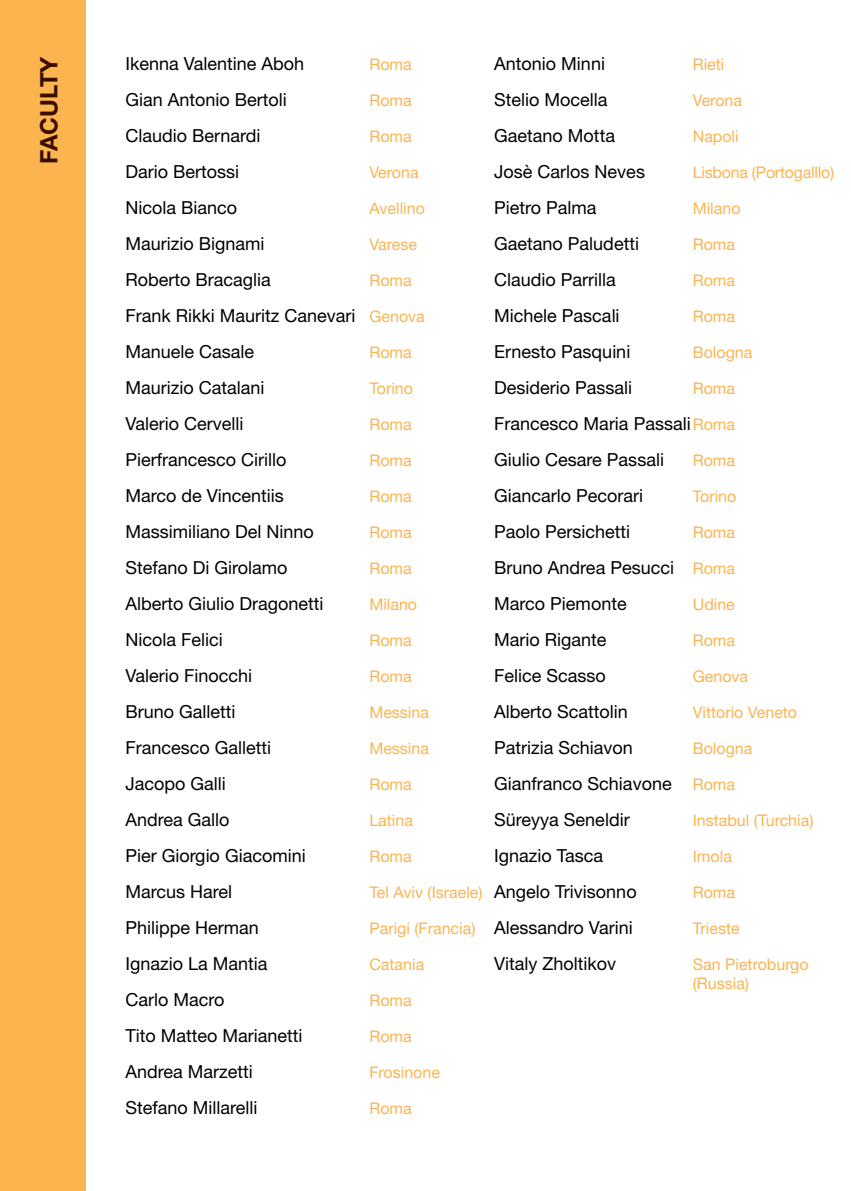
<style>
.page{position:relative;width:851px;height:1191px;background:#fff}
.page>*{position:absolute;margin:0;border:0;box-sizing:border-box;transform-origin:0 0}
.t1{font:700 24px "Helvetica Neue LT Std";color:#390d00}
.t2{font:18px/36px "Helvetica Neue LT Std";color:#000}
.t3{font:16px/19.2px "Helvetica Neue LT Std";color:#fab452}
.s1{font-size:16px;color:#fab452}
</style>
<div class="page">
<div style="left:1px;top:0;width:85px;height:1191px;background:#fbb44e"></div>
<h1 class="t1" style="left:34px;top:164px;width:109px;rotate:-90deg">FACULTY</h1>
<p class="t2" style="left:125px;top:45px;width:180px">Ikenna Valentine Aboh</p>
<p class="t3" style="left:369px;top:54px;width:44px">Roma</p>
<p class="t2" style="left:125px;top:81px;width:163px">Gian Antonio Bertoli</p>
<p class="t3" style="left:369px;top:90px;width:44px">Roma</p>
<p class="t2" style="left:125px;top:117px;width:136px">Claudio Bernardi</p>
<p class="t3" style="left:369px;top:126px;width:44px">Roma</p>
<p class="t2" style="left:125px;top:153px;width:115px">Dario Bertossi</p>
<p class="t3" style="left:369px;top:162px;width:51px">Verona</p>
<p class="t2" style="left:125px;top:189px;width:113px">Nicola Bianco</p>
<p class="t3" style="left:369px;top:198px;width:57px">Avellino</p>
<p class="t2" style="left:125px;top:225px;width:140px">Maurizio Bignami</p>
<p class="t3" style="left:369px;top:234px;width:49px">Varese</p>
<p class="t2" style="left:125px;top:261px;width:147px">Roberto Bracaglia</p>
<p class="t3" style="left:369px;top:270px;width:44px">Roma</p>
<p class="t2" style="left:125px;top:297px;width:301px">Frank Rikki Mauritz Canevari <span class="s1">Genova<br></span>Manuele Casale</p>
<p class="t3" style="left:369px;top:342px;width:44px">Roma</p>
<p class="t2" style="left:125px;top:369px;width:140px">Maurizio Catalani</p>
<p class="t3" style="left:369px;top:378px;width:45px">Torino</p>
<p class="t2" style="left:125px;top:405px;width:119px">Valerio Cervelli</p>
<p class="t3" style="left:369px;top:414px;width:44px">Roma</p>
<p class="t2" style="left:125px;top:441px;width:162px">Pierfrancesco Cirillo</p>
<p class="t3" style="left:369px;top:450px;width:44px">Roma</p>
<p class="t2" style="left:125px;top:477px;width:160px">Marco de Vincentiis</p>
<p class="t3" style="left:369px;top:486px;width:44px">Roma</p>
<p class="t2" style="left:125px;top:513px;width:190px">Massimiliano Del Ninno</p>
<p class="t3" style="left:369px;top:522px;width:44px">Roma</p>
<p class="t2" style="left:125px;top:549px;width:164px">Stefano Di Girolamo</p>
<p class="t3" style="left:369px;top:558px;width:44px">Roma</p>
<p class="t2" style="left:125px;top:585px;width:199px">Alberto Giulio Dragonetti</p>
<p class="t3" style="left:369px;top:594px;width:49px">Milano</p>
<p class="t2" style="left:125px;top:621px;width:99px">Nicola Felici</p>
<p class="t3" style="left:369px;top:630px;width:44px">Roma</p>
<p class="t2" style="left:125px;top:657px;width:128px">Valerio Finocchi</p>
<p class="t3" style="left:369px;top:666px;width:44px">Roma</p>
<p class="t2" style="left:125px;top:693px;width:111px">Bruno Galletti</p>
<p class="t3" style="left:369px;top:702px;width:61px">Messina</p>
<p class="t2" style="left:125px;top:729px;width:147px">Francesco Galletti</p>
<p class="t3" style="left:369px;top:738px;width:61px">Messina</p>
<p class="t2" style="left:125px;top:765px;width:102px">Jacopo Galli</p>
<p class="t3" style="left:369px;top:774px;width:44px">Roma</p>
<p class="t2" style="left:125px;top:801px;width:106px">Andrea Gallo</p>
<p class="t3" style="left:369px;top:810px;width:45px">Latina</p>
<p class="t2" style="left:125px;top:837px;width:182px">Pier Giorgio Giacomini</p>
<p class="t3" style="left:369px;top:846px;width:44px">Roma</p>
<p class="t2" style="left:125px;top:873px;width:108px">Marcus Harel</p>
<p class="t3" style="left:369px;top:882px;width:115px">Tel Aviv (Israele)</p>
<p class="t2" style="left:125px;top:909px;width:135px">Philippe Herman</p>
<p class="t3" style="left:369px;top:918px;width:108px">Parigi (Francia)</p>
<p class="t2" style="left:125px;top:945px;width:144px">Ignazio La Mantia</p>
<p class="t3" style="left:369px;top:954px;width:56px">Catania</p>
<p class="t2" style="left:125px;top:981px;width:100px">Carlo Macro</p>
<p class="t3" style="left:369px;top:990px;width:44px">Roma</p>
<p class="t2" style="left:125px;top:1017px;width:179px">Tito Matteo Marianetti</p>
<p class="t3" style="left:369px;top:1026px;width:44px">Roma</p>
<p class="t2" style="left:125px;top:1053px;width:129px">Andrea Marzetti</p>
<p class="t3" style="left:369px;top:1062px;width:72px">Frosinone</p>
<p class="t2" style="left:125px;top:1089px;width:133px">Stefano Millarelli</p>
<p class="t3" style="left:369px;top:1098px;width:44px">Roma</p>
<p class="t2" style="left:494px;top:45px;width:112px">Antonio Minni</p>
<p class="t3" style="left:692px;top:54px;width:33px">Rieti</p>
<p class="t2" style="left:494px;top:81px;width:115px">Stelio Mocella</p>
<p class="t3" style="left:692px;top:90px;width:51px">Verona</p>
<p class="t2" style="left:494px;top:117px;width:122px">Gaetano Motta</p>
<p class="t3" style="left:692px;top:126px;width:47px">Napoli</p>
<p class="t2" style="left:494px;top:153px;width:152px">Josè Carlos Neves</p>
<p class="t3" style="left:692px;top:162px;width:143px">Lisbona (Portogalllo)</p>
<p class="t2" style="left:494px;top:189px;width:104px">Pietro Palma</p>
<p class="t3" style="left:692px;top:198px;width:49px">Milano</p>
<p class="t2" style="left:494px;top:225px;width:146px">Gaetano Paludetti</p>
<p class="t3" style="left:692px;top:234px;width:44px">Roma</p>
<p class="t2" style="left:494px;top:261px;width:123px">Claudio Parrilla</p>
<p class="t3" style="left:692px;top:270px;width:44px">Roma</p>
<p class="t2" style="left:494px;top:297px;width:127px">Michele Pascali</p>
<p class="t3" style="left:692px;top:306px;width:44px">Roma</p>
<p class="t2" style="left:494px;top:333px;width:138px">Ernesto Pasquini</p>
<p class="t3" style="left:692px;top:342px;width:61px">Bologna</p>
<p class="t2" style="left:494px;top:369px;width:139px">Desiderio Passali</p>
<p class="t3" style="left:692px;top:378px;width:44px">Roma</p>
<p class="t2" style="left:494px;top:405px;width:242px">Francesco Maria Passali<span class="s1">Roma<br></span>Giulio Cesare Passali</p>
<p class="t3" style="left:692px;top:450px;width:44px">Roma</p>
<p class="t2" style="left:494px;top:477px;width:150px">Giancarlo Pecorari</p>
<p class="t3" style="left:692px;top:486px;width:45px">Torino</p>
<p class="t2" style="left:494px;top:513px;width:137px">Paolo Persichetti</p>
<p class="t3" style="left:692px;top:522px;width:44px">Roma</p>
<p class="t2" style="left:494px;top:549px;width:242px">Bruno Andrea Pesucci <span class="s1">Roma<br></span>Marco Piemonte</p>
<p class="t3" style="left:692px;top:594px;width:44px">Udine</p>
<p class="t2" style="left:494px;top:621px;width:114px">Mario Rigante</p>
<p class="t3" style="left:692px;top:630px;width:44px">Roma</p>
<p class="t2" style="left:494px;top:657px;width:113px">Felice Scasso</p>
<p class="t3" style="left:692px;top:666px;width:57px">Genova</p>
<p class="t2" style="left:494px;top:693px;width:135px">Alberto Scattolin</p>
<p class="t3" style="left:692px;top:702px;width:106px">Vittorio Veneto</p>
<p class="t2" style="left:494px;top:729px;width:140px">Patrizia Schiavon</p>
<p class="t3" style="left:692px;top:738px;width:61px">Bologna</p>
<p class="t2" style="left:494px;top:765px;width:242px">Gianfranco Schiavone <span class="s1">Roma<br></span>Süreyya Seneldir</p>
<p class="t3" style="left:692px;top:810px;width:122px">Instabul (Turchia)</p>
<p class="t2" style="left:494px;top:837px;width:110px">Ignazio Tasca</p>
<p class="t3" style="left:692px;top:846px;width:41px">Imola</p>
<p class="t2" style="left:494px;top:873px;width:144px">Angelo Trivisonno</p>
<p class="t3" style="left:692px;top:882px;width:44px">Roma</p>
<p class="t2" style="left:494px;top:909px;width:140px">Alessandro Varini</p>
<p class="t3" style="left:692px;top:918px;width:48px">Trieste</p>
<p class="t2" style="left:494px;top:945px;width:124px">Vitaly Zholtikov</p>
<p class="t3" style="left:692px;top:954px;width:117px">San Pietroburgo (Russia)</p>
</div>
